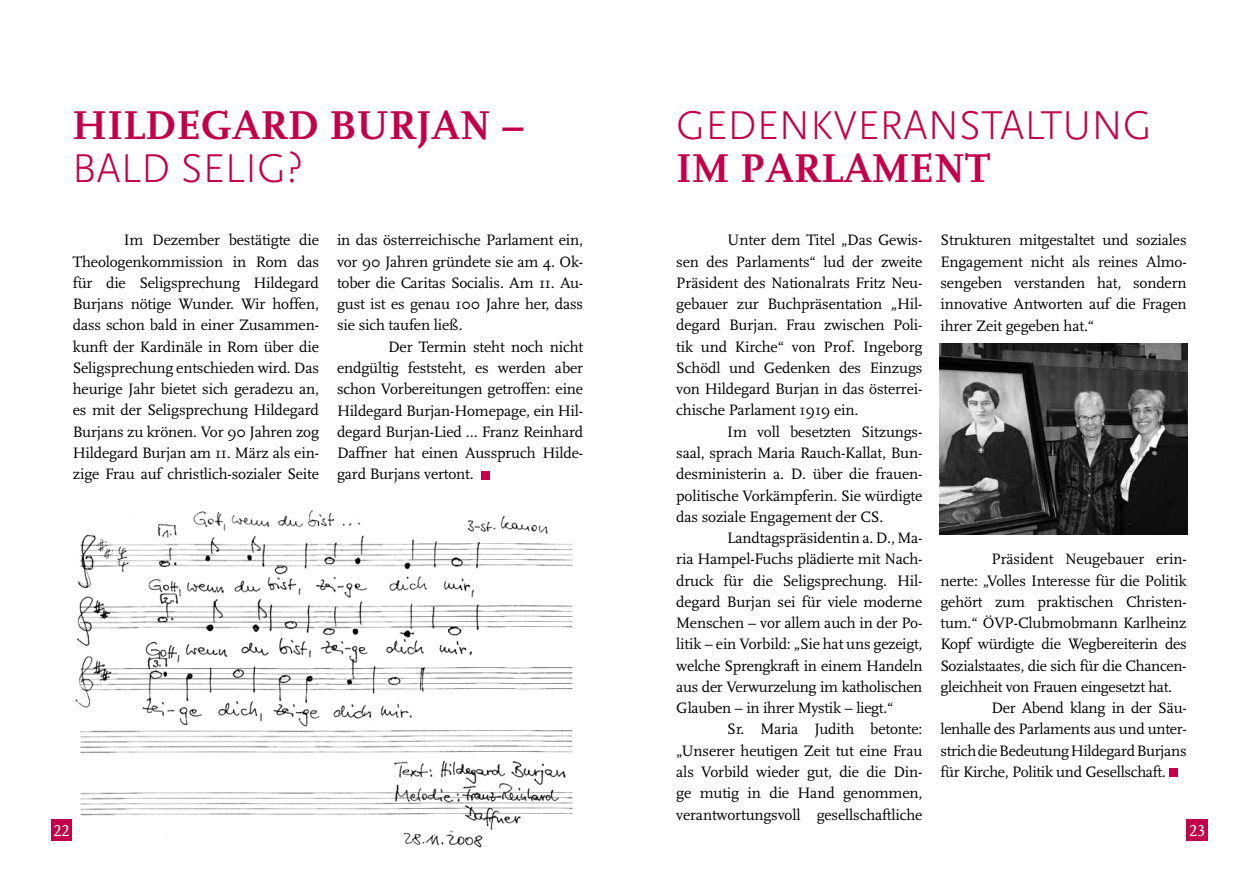
<style>
.page{position:relative;width:1259px;height:893px;background:#fff}
.page>*{position:absolute;margin:0;border:0;box-sizing:border-box;transform-origin:0 0}
.t1{font:300 42px "Scala Sans";color:#c3004a}
.t2{font:700 42px "Scala";color:#c3004a}
.t3{font:16.5px "Scala Caps";color:#fff}
.t4{font:15.75px/21.3px "Scala";letter-spacing:-.01em;color:#000;text-align:justify}
</style>
<div class="page">
<div style="left:51px;top:819px;width:21px;height:22px;background:#c3004a"></div>
<div style="left:1186px;top:819px;width:22px;height:22px;background:#c3004a"></div>
<img style="left:75px;top:510px;width:498px;height:338px">
<img style="left:940px;top:343px;width:247px;height:191px">
<div style="left:481px;top:471px;width:8px;height:8px;background:#c3004a"></div>
<div style="left:1169px;top:768px;width:9px;height:9px;background:#c3004a"></div>
<h1 class="t2" style="left:72px;top:102px;width:454px">HILDEGARD BURJAN –</h1>
<h1 class="t1" style="left:72px;top:145px;width:232px">BALD SELIG?</h1>
<h1 class="t1" style="left:676px;top:103px;width:477px">G EDENKVERANSTALTUNG</h1>
<h1 class="t2" style="left:676px;top:144px;width:315px">IM PARLAMENT</h1>
<p class="t4" style="left:73px;top:230px;width:248px;text-indent:51px">Im Dezember bestätigte die Theologenkommission in Rom das für die Seligsprechung Hildegard Burjans nötige Wunder. Wir hoffen, dass schon bald in einer Zusammen&shy;kunft der Kardinäle in Rom über die Seligsprechung entschieden wird. Das heurige Jahr bietet sich geradezu an, es mit der Seligsprechung Hildegard Burjans zu krönen. Vor 90 Jahren zog Hildegard Burjan am 11. März als ein&shy;zige Frau auf christlich-sozialer Seite</p>
<p class="t4" style="left:337px;top:230px;width:248px">in das österreichische Parlament ein, vor 90 Jahren gründete sie am 4. Ok&shy;tober die Caritas Socialis. Am 11. Au&shy;gust ist es genau 100 Jahre her, dass sie sich taufen ließ.</p>
<p class="t4" style="left:676px;top:230px;width:248px;text-indent:51px">Unter dem Titel „Das Gewis&shy;sen des Parlaments“ lud der zweite Präsident des Nationalrats Fritz Neu&shy;gebauer zur Buchpräsentation „Hil&shy;degard Burjan. Frau zwischen Poli&shy;tik und Kirche“ von Prof. Ingeborg Schödl und Gedenken des Einzugs von Hildegard Burjan in das österrei&shy;chische Parlament 1919 ein.</p>
<p class="t4" style="left:676px;top:421px;width:248px;text-indent:51px">Im voll besetzten Sitzungs&shy;saal, sprach Maria Rauch-Kallat, Bun&shy;desministerin a. D. über die frauen&shy;politische Vorkämpferin. Sie würdigte das soziale Engagement der CS.</p>
<p class="t4" style="left:676px;top:528px;width:248px;text-indent:51px">Landtagspräsidentin a. D., Ma&shy;ria Hampel-Fuchs plädierte mit Nach&shy;druck für die Seligsprechung. Hil&shy;degard Burjan sei für viele moderne Menschen – vor allem auch in der Po&shy;litik – ein Vorbild: „Sie hat uns gezeigt, welche Sprengkraft in einem Handeln aus der Verwurzelung im katholischen Glauben – in ihrer Mystik – liegt.“</p>
<p class="t4" style="left:676px;top:719px;width:248px;text-indent:51px">Sr. Maria Judith betonte: „Unserer heutigen Zeit tut eine Frau als Vorbild wieder gut, die die Din&shy;ge mutig in die Hand genommen, verantwortungsvoll gesellschaftliche</p>
<p class="t4" style="left:940px;top:230px;width:248px">Strukturen mitgestaltet und soziales Engagement nicht als reines Almo&shy;sengeben verstanden hat, sondern innovative Antworten auf die Fragen ihrer Zeit gegeben hat.“</p>
<p class="t4" style="left:337px;top:336px;width:248px;text-indent:51px">Der Termin steht noch nicht endgültig feststeht, es werden aber schon Vorbereitungen getroffen: eine Hildegard Burjan-Homepage, ein Hil&shy;degard Burjan-Lied … Franz Reinhard Daffner hat einen Ausspruch Hilde&shy;gard Burjans vertont.</p>
<p class="t4" style="left:991px;top:549px;width:197px">Präsident Neugebauer erin-</p>
<p class="t4" style="left:940px;top:570px;width:248px">nerte: „Volles Interesse für die Politik</p>
<p class="t4" style="left:940px;top:591px;width:248px">gehört zum praktischen Christen-</p>
<p class="t4" style="left:940px;top:613px;width:248px">tum.“ ÖVP-Clubmobmann Karlheinz</p>
<p class="t4" style="left:940px;top:634px;width:248px">Kopf würdigte die Wegbereiterin des</p>
<p class="t4" style="left:940px;top:655px;width:248px">Sozialstaates, die sich für die Chancen-</p>
<p class="t4" style="left:940px;top:676px;width:233px">gleichheit von Frauen eingesetzt hat.</p>
<p class="t4" style="left:991px;top:698px;width:197px">Der Abend klang in der Säu-</p>
<p class="t4" style="left:940px;top:719px;width:248px">lenhalle des Parlaments aus und unter-</p>
<p class="t4" style="left:940px;top:740px;width:248px">strich die Bedeutung Hildegard Burjans</p>
<p class="t4" style="left:940px;top:761px;width:227px">für Kirche, Politik und Gesellschaft.</p>
<p class="t3" style="left:53px;top:822px;width:18px">22</p>
<p class="t3" style="left:1189px;top:822px;width:18px">23</p>
</div>
